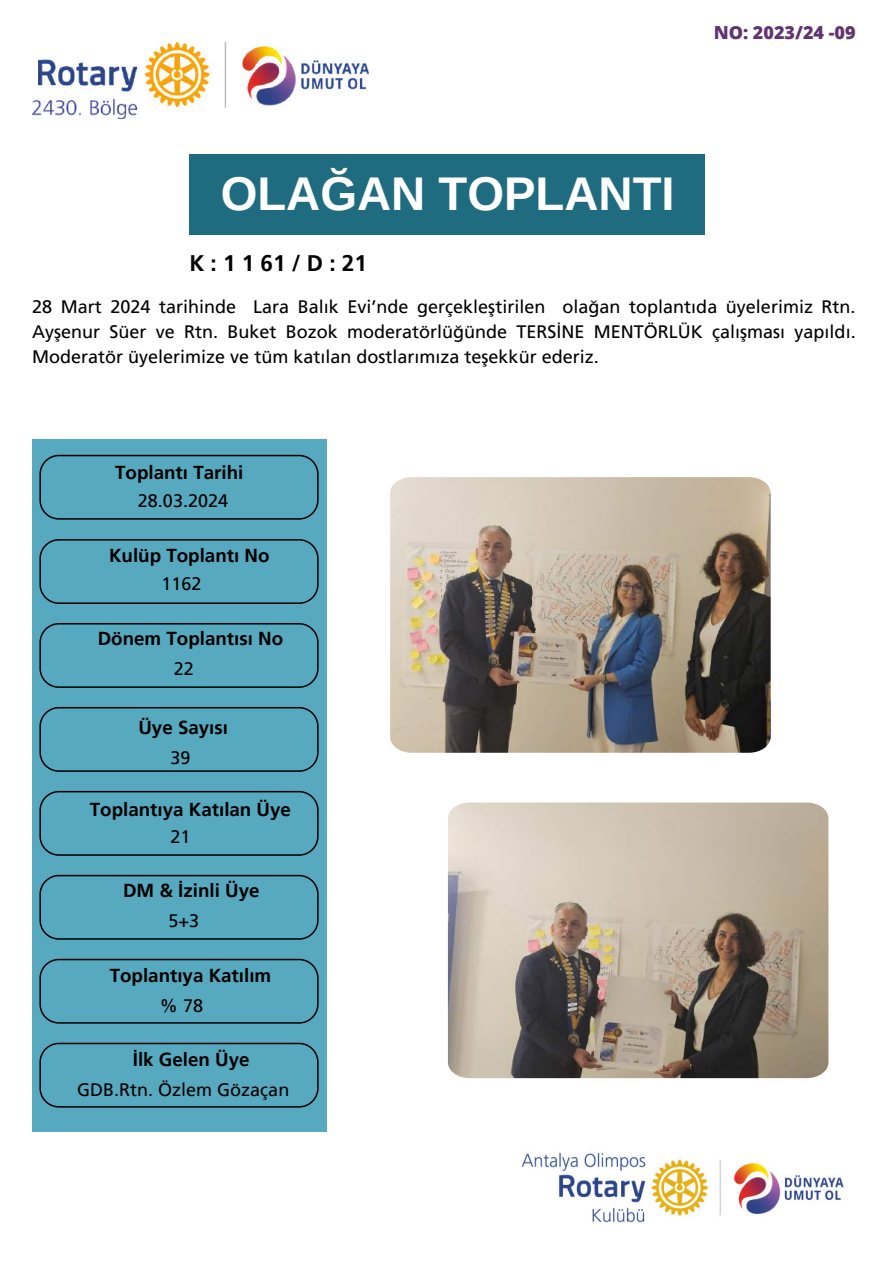
<style>
.page{position:relative;width:894px;height:1264px;background:#fff}
.page>*{position:absolute;margin:0;border:0;box-sizing:border-box;transform-origin:0 0}
.t1{font:700 47.25px "Arimo";color:#fff}
.t2{font:700 22.5px "Frutiger LT Pro";letter-spacing:.14em;color:#000}
.t3{font:700 18.75px "Frutiger LT Pro";color:#000}
.t4{font:18px/24.8px "Frutiger LT Pro";color:#000;text-align:justify}
.t5{font:800 18px "Open Sans";color:#623372}
</style>
<div class="page">
<img style="left:32px;top:42px;width:336px;height:77px">
<img style="left:521px;top:1152px;width:323px;height:71px">
<div style="left:189px;top:154px;width:515px;height:81px;background:#1f6b7f"></div>
<img style="left:390px;top:477px;width:380px;height:275px">
<div style="left:32px;top:439px;width:294px;height:692px;background:#57a9bf"></div>
<svg style="left:39px;top:455px;width:279px;height:64px"></svg>
<svg style="left:39px;top:539px;width:279px;height:65px"></svg>
<svg style="left:39px;top:623px;width:279px;height:65px"></svg>
<svg style="left:39px;top:707px;width:279px;height:64px"></svg>
<svg style="left:39px;top:791px;width:279px;height:64px"></svg>
<svg style="left:39px;top:874px;width:279px;height:65px"></svg>
<svg style="left:39px;top:958px;width:279px;height:65px"></svg>
<svg style="left:39px;top:1042px;width:279px;height:65px"></svg>
<img style="left:448px;top:802px;width:380px;height:276px">
<p class="t5" style="left:713px;top:19px;width:143px">NO: 2023/24 -09</p>
<h1 class="t1" style="left:221px;top:167px;width:455px">OLAĞAN TOPLANTI</h1>
<p class="t2" style="left:189px;top:249px;width:179px">K:1161/D:21</p>
<p class="t4" style="left:32px;top:294px;width:824px">28 Mart 2024 tarihinde Lara Balık Evi’nde gerçekleştirilen olağan toplantıda üyelerimiz Rtn.<br>Ayşenur Süer ve Rtn. Buket Bozok moderatörlüğünde TERSİNE MENTÖRLÜK çalışması yapıldı.<br>Moderatör üyelerimize ve tüm katılan dostlarımıza teşekkür ederiz.</p>
<p class="t3" style="left:115px;top:461px;width:130px">Toplantı Tarihi</p>
<p class="t4" style="left:138px;top:488px;width:92px">28.03.2024</p>
<p class="t3" style="left:109px;top:544px;width:162px">Kulüp Toplantı No</p>
<p class="t4" style="left:161px;top:571px;width:42px">1162</p>
<p class="t3" style="left:98px;top:627px;width:187px">Dönem Toplantısı No</p>
<p class="t4" style="left:174px;top:656px;width:22px">22</p>
<p class="t3" style="left:138px;top:715px;width:91px">Üye Sayısı</p>
<p class="t4" style="left:170px;top:745px;width:22px">39</p>
<p class="t3" style="left:90px;top:797px;width:203px">Toplantıya Katılan Üye</p>
<p class="t4" style="left:170px;top:824px;width:22px">21</p>
<p class="t3" style="left:123px;top:879px;width:138px">DM &amp; İzinli Üye</p>
<p class="t4" style="left:168px;top:908px;width:32px">5+3</p>
<p class="t3" style="left:110px;top:964px;width:163px">Toplantıya Katılım</p>
<p class="t4" style="left:160px;top:993px;width:45px">% 78</p>
<p class="t3" style="left:133px;top:1048px;width:118px">İlk Gelen Üye</p>
<p class="t4" style="left:77px;top:1077px;width:214px">GDB.Rtn. Özlem Gözaçan</p>
</div>
